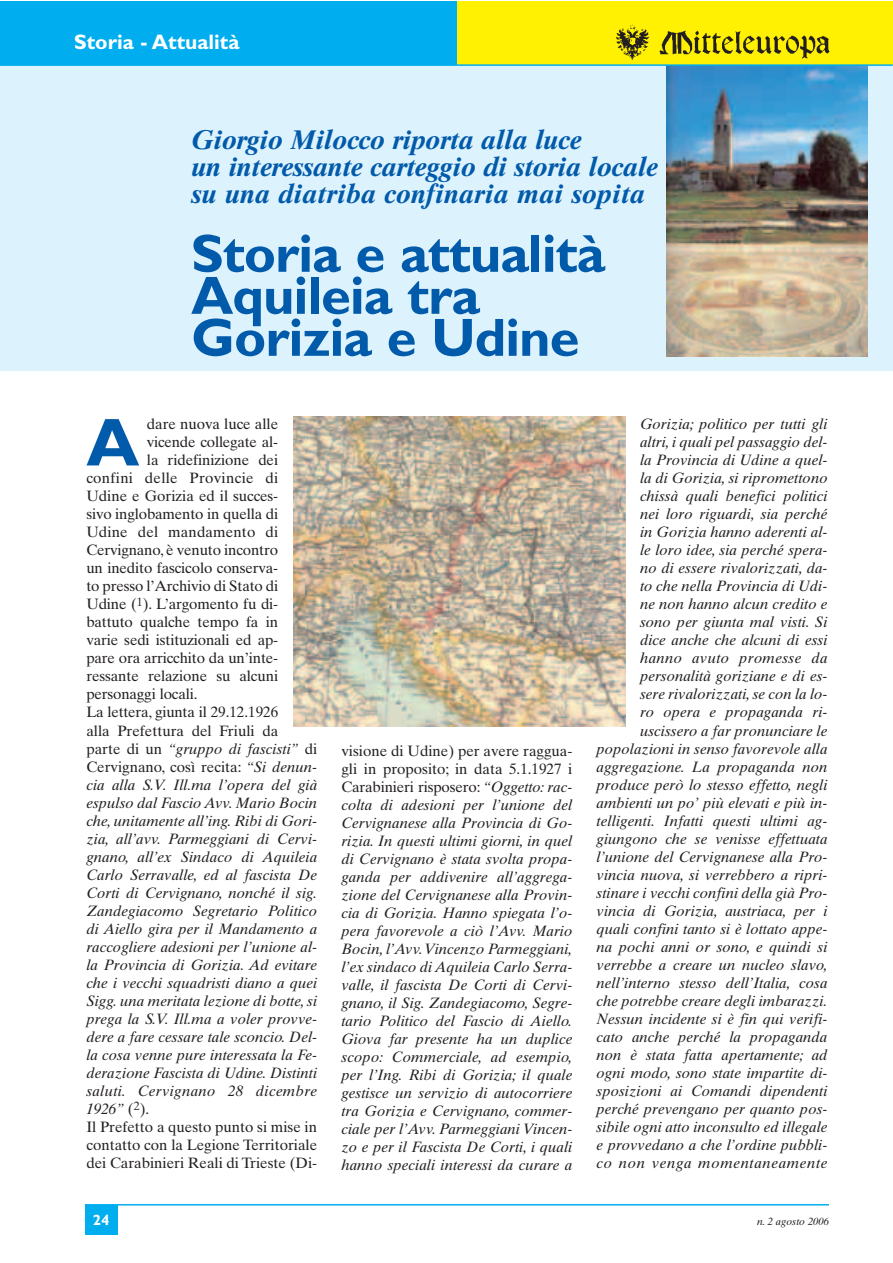
<style>
.page{position:relative;width:893px;height:1263px;background:#fff}
.page>*{position:absolute;margin:0;border:0;box-sizing:border-box;transform-origin:0 0}
.t1{font:700 67.95px "Gill Sans";color:#015aaa}
.t2{font:700 54px/42px "Gill Sans";letter-spacing:-.015em;color:#015aaa}
.t3{font:italic 700 27px/27px "Times Ten";letter-spacing:-.015em;color:#015aaa}
.t4{font:700 21px "Gill Sans";color:#fff}
.t5{font:italic 15px/18px "Times Ten";color:#231f20;text-align:justify}
.t6{font:15px "Times Ten";letter-spacing:-.005em;color:#231f20}
.t7{font:italic 15px "Times Ten";letter-spacing:.02em;color:#231f20}
.t8{font:15px "Times Ten";letter-spacing:.02em;color:#231f20}
.t9{font:700 15px "Gill Sans";color:#fff}
.t10{font:italic 10.5px "Times Ten";color:#231f20}
.s1{font-style:normal}
.s2{font-style:italic}
</style>
<div class="page">
<div style="left:1px;top:65px;width:892px;height:305px;background:#dcf2fc"></div>
<img style="left:666px;top:66px;width:202px;height:290px">
<div style="left:1px;top:1px;width:456px;height:64px;background:#00aeef"></div>
<div style="left:457px;top:1px;width:436px;height:64px;background:#fff101"></div>
<hr style="left:85px;top:1204px;width:744px;height:1px;background:#00aeef">
<div style="left:85px;top:1205px;width:33px;height:29px;background:#00aeef"></div>
<img style="left:659px;top:30px;width:171px;height:29px">
<img style="left:616px;top:24px;width:33px;height:36px">
<hr style="left:1px;top:64px;width:892px;height:2px;background:#00aeef">
<img style="left:293px;top:417px;width:332px;height:310px">
<h3 class="t4" style="left:74px;top:34px;width:167px">Storia - Attualità</h3>
<h3 class="t3" style="left:191px;top:129px;width:468px">Giorgio Milocco riporta alla luce<br>un interessante carteggio di storia locale su una diatriba confinaria mai sopita</h3>
<h2 class="t2" style="left:191px;top:239px;width:416px">Storia e attualità<br>Aquileia tra<br>Gorizia e Udine</h2>
<h1 class="t1" style="left:86px;top:419px;width:55px">A</h1>
<p class="t6" style="left:147px;top:419px;width:133px">dare nuova luce alle</p>
<p class="t6" style="left:147px;top:437px;width:133px">vicende collegate al-</p>
<p class="t6" style="left:147px;top:455px;width:133px">la ridefinizione dei</p>
<p class="t8" style="left:86px;top:473px;width:193px">confini delle Provincie di</p>
<p class="t6" style="left:86px;top:491px;width:193px">Udine e Gorizia ed il succes-</p>
<p class="t6" style="left:86px;top:509px;width:193px">sivo inglobamento in quella di</p>
<p class="t6" style="left:86px;top:527px;width:193px">Udine del mandamento di</p>
<p class="t6" style="left:86px;top:545px;width:193px">Cervignano, è venuto incontro</p>
<p class="t6" style="left:86px;top:563px;width:193px">un inedito fascicolo conserva-</p>
<p class="t6" style="left:86px;top:581px;width:193px">to presso l’Archivio di Stato di</p>
<p class="t6" style="left:86px;top:599px;width:193px">Udine (<sup>1</sup>). L’argomento fu di-</p>
<p class="t6" style="left:86px;top:617px;width:193px">battuto qualche tempo fa in</p>
<p class="t6" style="left:86px;top:635px;width:193px">varie sedi istituzionali ed ap-</p>
<p class="t6" style="left:86px;top:653px;width:193px">pare ora arricchito da un’inte-</p>
<p class="t6" style="left:86px;top:671px;width:193px">ressante relazione su alcuni</p>
<p class="t6" style="left:86px;top:689px;width:113px">personaggi locali.</p>
<p class="t6" style="left:86px;top:707px;width:193px">La lettera, giunta il 29.12.1926</p>
<p class="t6" style="left:86px;top:725px;width:193px">alla Prefettura del Friuli da</p>
<p class="t5" style="left:86px;top:741px;width:232px"><span class="s1">parte di un</span> “gruppo di fascisti” <span class="s1">di</span></p>
<p class="t6" style="left:86px;top:761px;width:232px">Cervignano, così recita: <span class="s2">“Si denun-</span></p>
<p class="t5" style="left:86px;top:777px;width:232px">cia alla S.V. Ill.ma l’opera del già</p>
<p class="t5" style="left:86px;top:795px;width:232px">espulso dal Fascio Avv. Mario Bocin</p>
<p class="t5" style="left:86px;top:813px;width:232px">che, unitamente all’ing. Ribi di Gori-</p>
<p class="t5" style="left:86px;top:831px;width:232px">zia, all’avv. Parmeggiani di Cervi-</p>
<p class="t5" style="left:86px;top:849px;width:232px">gnano, all’ex Sindaco di Aquileia</p>
<p class="t5" style="left:86px;top:867px;width:232px">Carlo Serravalle, ed al fascista De</p>
<p class="t5" style="left:86px;top:885px;width:232px">Corti di Cervignano, nonché il sig.</p>
<p class="t5" style="left:86px;top:903px;width:232px">Zandegiacomo Segretario Politico</p>
<p class="t5" style="left:86px;top:921px;width:232px">di Aiello gira per il Mandamento a</p>
<p class="t5" style="left:86px;top:939px;width:232px">raccogliere adesioni per l’unione al-</p>
<p class="t5" style="left:86px;top:957px;width:232px">la Provincia di Gorizia. Ad evitare</p>
<p class="t5" style="left:86px;top:975px;width:232px">che i vecchi squadristi diano a quei</p>
<p class="t5" style="left:86px;top:993px;width:232px">Sigg. una meritata lezione di botte, si</p>
<p class="t5" style="left:86px;top:1011px;width:232px">prega la S.V. Ill.ma a voler provve-</p>
<p class="t5" style="left:86px;top:1029px;width:232px">dere a fare cessare tale sconcio. Del-</p>
<p class="t5" style="left:86px;top:1047px;width:232px">la cosa venne pure interessata la Fe-</p>
<p class="t5" style="left:86px;top:1065px;width:232px">derazione Fascista di Udine. Distinti</p>
<p class="t7" style="left:86px;top:1085px;width:232px">saluti. Cervignano 28 dicembre</p>
<p class="t5" style="left:86px;top:1101px;width:65px">1926” <span class="s1">(</span><sup>2</sup><span class="s1">).</span></p>
<p class="t6" style="left:86px;top:1121px;width:232px">Il Prefetto a questo punto si mise in</p>
<p class="t6" style="left:86px;top:1139px;width:232px">contatto con la Legione Territoriale</p>
<p class="t6" style="left:86px;top:1157px;width:232px">dei Carabinieri Reali di Trieste (Di-</p>
<p class="t5" style="left:341px;top:743px;width:232px"><span class="s1">visione di Udine) per avere raggua&shy;gli in proposito; in data 5.1.1927 i Carabinieri risposero:</span> “Oggetto: rac&shy;colta di adesioni per l’unione del Cervignanese alla Provincia di Go&shy;rizia. In questi ultimi giorni, in quel di Cervignano è stata svolta propa&shy;ganda per addivenire all’aggrega&shy;zione del Cervignanese alla Provin&shy;cia di Gorizia. Hanno spiegata l’o&shy;pera favorevole a ciò l’Avv. Mario Bocin, l’Avv.Vincenzo Parmeggiani, l’ex sindaco di Aquileia Carlo Serra&shy;valle, il fascista De Corti di Cervi&shy;gnano, il Sig. Zandegiacomo, Segre&shy;tario Politico del Fascio di Aiello.<br>Giova far presente ha un duplice scopo: Commerciale, ad esempio, per l’Ing. Ribi di Gorizia; il quale gestisce un servizio di autocorriere tra Gorizia e Cervignano, commer&shy;ciale per l’Avv. Parmeggiani Vincen&shy;zo e per il Fascista De Corti, i quali hanno speciali interessi da curare a</p>
<p class="t5" style="left:597px;top:417px;width:233px;text-align:right">Gorizia; politico per tutti gli<br>altri, i quali pel passaggio del-<br>la Provincia di Udine a quel-<br>la di Gorizia, si ripromettono<br>chissà quali benefici politici<br>nei loro riguardi, sia perché<br>in Gorizia hanno aderenti al-<br>le loro idee, sia perché spera-<br>no di essere rivalorizzati, da-<br>to che nella Provincia di Udi-<br>ne non hanno alcun credito e<br>sono per giunta mal visti. Si<br>dice anche che alcuni di essi hanno avuto promesse da personalità goriziane e di es-<br>sere rivalorizzati, se con la lo-<br>ro opera e propaganda ri&shy;uscissero a far pronunciare le popolazioni in senso favorevole alla aggregazione. La propaganda non produce però lo stesso effetto, negli ambienti un po’ più elevati e più in&shy;telligenti. Infatti questi ultimi ag&shy;giungono che se venisse effettuata l’unione del Cervignanese alla Pro&shy;vincia nuova, si verrebbero a ripri&shy;stinare i vecchi confini della già Pro&shy;vincia di Gorizia, austriaca, per i quali confini tanto si è lottato appe&shy;na pochi anni or sono, e quindi si verrebbe a creare un nucleo slavo, nell’interno stesso dell’Italia, cosa che potrebbe creare degli imbarazzi.<br>Nessun incidente si è fin qui verifi&shy;cato anche perché la propaganda non è stata fatta apertamente; ad ogni modo, sono state impartite di&shy;sposizioni ai Comandi dipendenti perché prevengano per quanto pos&shy;sibile ogni atto inconsulto ed illegale e provvedano a che l’ordine pubbli&shy;co non venga momentaneamente</p>
<p class="t9" style="left:93px;top:1214px;width:18px">24</p>
<p class="t10" style="left:757px;top:1217px;width:73px">n. 2 agosto 2006</p>
</div>
